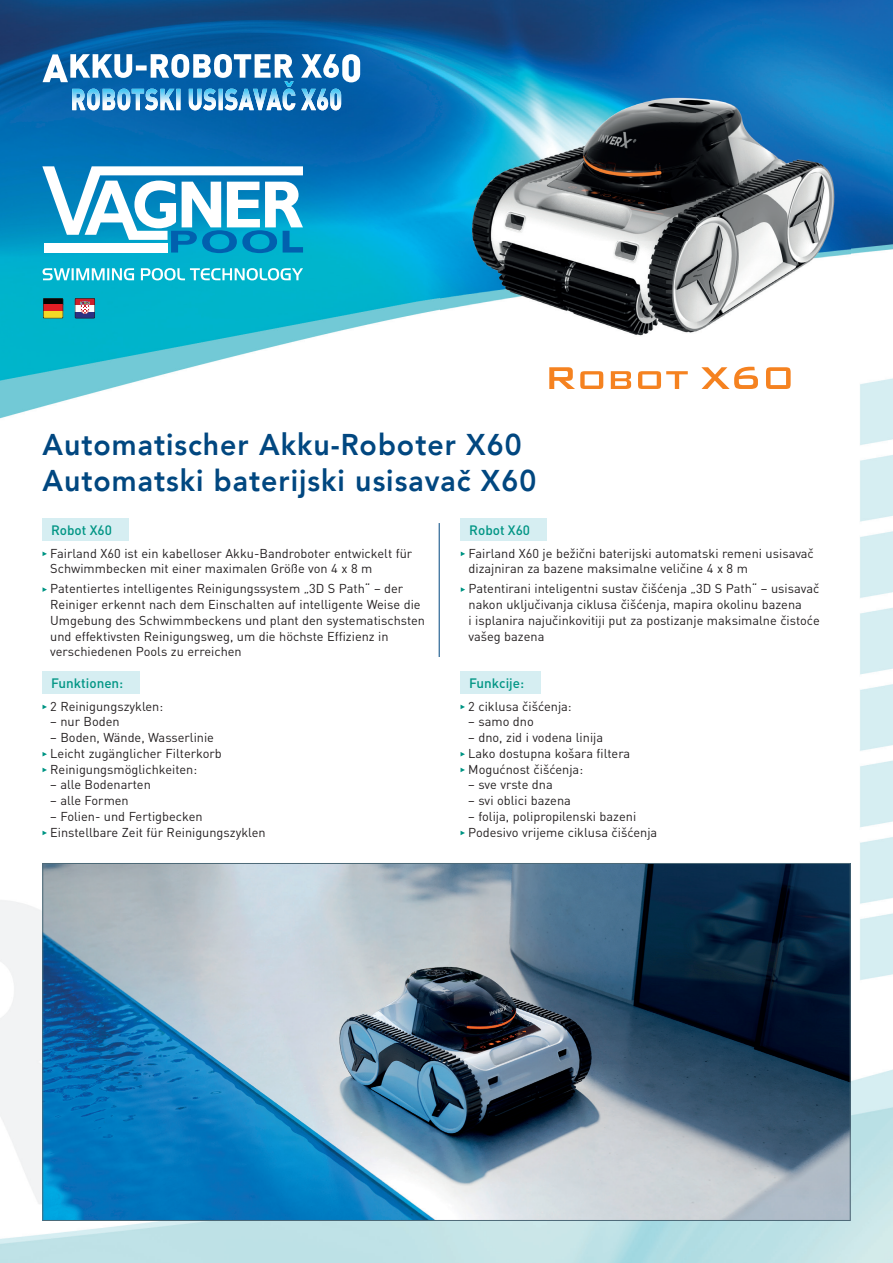
<style>
.page{position:relative;width:893px;height:1263px;background:#fff}
.page>*{position:absolute;margin:0;border:0;box-sizing:border-box;transform-origin:0 0}
.t1{font:800 30px/35.7px "Avenir";letter-spacing:.035em;color:#014780;scale:.95 1}
.t2{font:500 13.5px "DIN Pro";color:#009584}
.t3{font:12.75px/15.8px "DIN Pro";color:#231f20}
</style>
<div class="page">
<img style="left:0;top:0;width:893px;height:1263px">
<svg style="left:42px;top:166px;width:261px;height:87px"></svg>
<div style="left:44px;top:243px;width:124px;height:10px;background:#fff"></div>
<svg style="left:43px;top:268px;width:260px;height:12px"></svg>
<svg style="left:43px;top:298px;width:20px;height:20px"></svg>
<svg style="left:75px;top:298px;width:20px;height:20px"></svg>
<hr style="left:439px;top:523px;width:1px;height:134px;background:#014780">
<img style="left:440px;top:85px;width:410px;height:261px">
<svg style="left:549px;top:367px;width:54px;height:22px"></svg>
<svg style="left:611px;top:371px;width:20px;height:18px"></svg>
<svg style="left:638px;top:371px;width:50px;height:18px"></svg>
<svg style="left:701px;top:367px;width:57px;height:22px"></svg>
<svg style="left:766px;top:367px;width:25px;height:22px"></svg>
<div style="left:43px;top:519px;width:86px;height:22px;background:#d6eef2"></div>
<svg style="left:43px;top:551px;width:4px;height:5px"></svg>
<svg style="left:43px;top:587px;width:4px;height:5px"></svg>
<div style="left:461px;top:519px;width:86px;height:22px;background:#d6eef2"></div>
<svg style="left:461px;top:551px;width:4px;height:5px"></svg>
<svg style="left:461px;top:587px;width:4px;height:5px"></svg>
<div style="left:43px;top:672px;width:97px;height:22px;background:#d6eef2"></div>
<svg style="left:43px;top:705px;width:4px;height:4px"></svg>
<svg style="left:43px;top:752px;width:4px;height:4px"></svg>
<svg style="left:43px;top:768px;width:4px;height:4px"></svg>
<svg style="left:43px;top:831px;width:4px;height:4px"></svg>
<div style="left:460px;top:672px;width:81px;height:22px;background:#d6eef2"></div>
<svg style="left:460px;top:705px;width:5px;height:4px"></svg>
<svg style="left:460px;top:752px;width:5px;height:4px"></svg>
<svg style="left:460px;top:768px;width:5px;height:4px"></svg>
<svg style="left:460px;top:831px;width:5px;height:4px"></svg>
<img style="left:45px;top:865px;width:803px;height:354px">
<svg style="left:43px;top:54px;width:317px;height:56px"></svg>
<img style="left:87px;top:81px;width:254px;height:29px">
<h1 class="t1" style="left:43px;top:427px;width:521px">Automatischer Akku-Roboter X60<br>Automatski baterijski usisavač X60</h1>
<p class="t2" style="left:51px;top:521px;width:62px">Robot X60</p>
<p class="t3" style="left:50px;top:545px;width:363px">Fairland X60 ist ein kabelloser Akku-Bandroboter entwickelt für<br>Schwimmbecken mit einer maximalen Größe von 4 x 8 m</p>
<p class="t3" style="left:50px;top:580px;width:376px">Patentiertes intelligentes Reinigungssystem „3D S Path“ – der Reiniger erkennt nach dem Einschalten auf intelligente Weise die Umgebung des Schwimmbeckens und plant den systematischsten und effektivsten Reinigungsweg, um die höchste Effizienz in verschiedenen Pools zu erreichen</p>
<p class="t2" style="left:51px;top:674px;width:74px">Funktionen:</p>
<p class="t3" style="left:50px;top:698px;width:114px">2 Reinigungszyklen:</p>
<p class="t3" style="left:50px;top:713px;width:71px">– nur Boden</p>
<p class="t3" style="left:50px;top:729px;width:173px">– Boden, Wände, Wasserlinie<br>Leicht zugänglicher Filterkorb<br>Reinigungsmöglichkeiten:</p>
<p class="t3" style="left:50px;top:776px;width:102px">– alle Bodenarten</p>
<p class="t3" style="left:50px;top:792px;width:80px">– alle Formen</p>
<p class="t3" style="left:50px;top:808px;width:217px">– Folien- und Fertigbecken<br>Einstellbare Zeit für Reinigungszyklen</p>
<p class="t2" style="left:469px;top:521px;width:62px">Robot X60</p>
<p class="t3" style="left:468px;top:545px;width:347px">Fairland X60 je bežični baterijski automatski remeni usisavač dizajniran za bazene maksimalne veličine 4 x 8 m</p>
<p class="t3" style="left:468px;top:580px;width:353px">Patentirani inteligentni sustav čišćenja „3D S Path“ – usisavač nakon uključivanja ciklusa čišćenja, mapira okolinu bazena<br>i isplanira najučinkovitiji put za postizanje maksimalne čistoće vašeg bazena</p>
<p class="t2" style="left:469px;top:674px;width:57px">Funkcije:</p>
<p class="t3" style="left:468px;top:698px;width:105px">2 ciklusa čišćenja:</p>
<p class="t3" style="left:468px;top:713px;width:67px">– samo dno</p>
<p class="t3" style="left:468px;top:729px;width:164px">– dno, zid i vodena linija<br>Lako dostupna košara filtera<br>Mogućnost čišćenja:</p>
<p class="t3" style="left:468px;top:776px;width:86px">– sve vrste dna</p>
<p class="t3" style="left:468px;top:792px;width:104px">– svi oblici bazena</p>
<p class="t3" style="left:468px;top:808px;width:190px">– folija, polipropilenski bazeni<br>Podesivo vrijeme ciklusa čišćenja</p>
</div>
